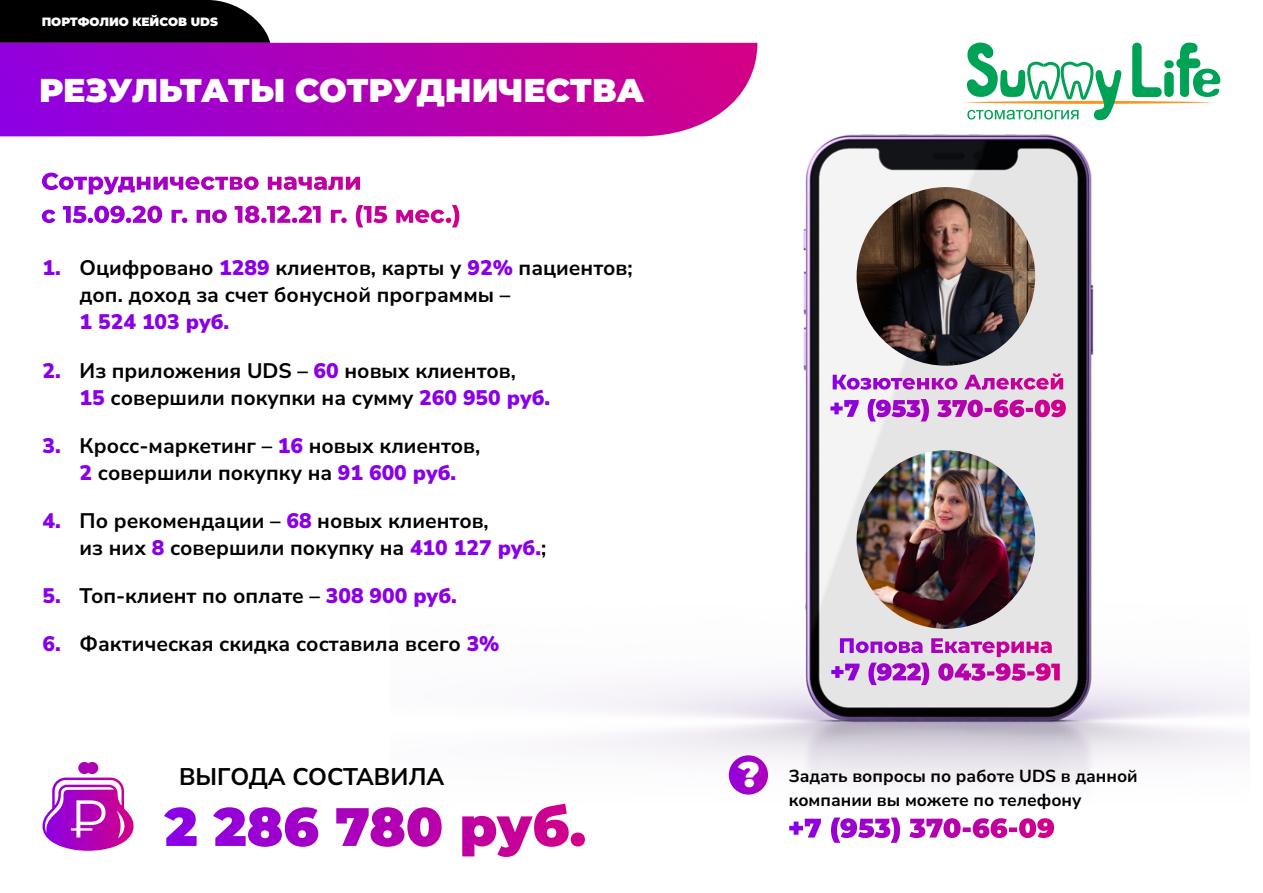
<style>
.page{position:relative;width:1263px;height:893px;background:#fff}
.page>*{position:absolute;margin:0;border:0;box-sizing:border-box;transform-origin:0 0}
.t1{font:900 33px "Montserrat";letter-spacing:-.01em;color:#fff}
.t2{font:700 24px "Nunito Sans";color:#000}
.t3{font:700 21px/27px "Nunito Sans";color:#000}
.t4{font:900 21px "Nunito Sans";color:#8a00e7}
.t5{font:700 17.4px/24.8px "Nunito Sans";color:#000;text-align:center}
.t6{font:900 12px "Montserrat";color:#fff}
.s1{font-weight:900;color:#8a00e7}
.s2{font-family:"Montserrat";font-weight:900;font-size:35.4px;color:#fff}
</style>
<div class="page">
<img style="left:390px;top:134px;width:860px;height:659px">
<svg style="left:729px;top:755px;width:39px;height:40px"></svg>
<svg style="left:0;top:0;width:270px;height:43px;background:#100f10"></svg>
<svg style="left:0;top:43px;width:757px;height:93px;background:#b207b7"></svg>
<svg style="left:42px;top:762px;width:92px;height:89px"></svg>
<svg style="left:164px;top:803px;width:421px;height:54px"></svg>
<svg style="left:42px;top:172px;width:319px;height:23px"></svg>
<svg style="left:41px;top:204px;width:419px;height:24px"></svg>
<svg style="left:832px;top:372px;width:232px;height:18px;background:#d18cd5"></svg>
<svg style="left:830px;top:398px;width:236px;height:24px;background:#d189d3"></svg>
<svg style="left:838px;top:638px;width:215px;height:19px;background:#cf8cd3"></svg>
<svg style="left:831px;top:662px;width:229px;height:24px;background:#cf88d1"></svg>
<img style="left:856px;top:187px;width:179px;height:179px;border-radius:50%">
<img style="left:856px;top:450px;width:179px;height:179px;border-radius:50%">
<svg style="left:963px;top:42px;width:258px;height:79px"></svg>
<svg style="left:789px;top:817px;width:265px;height:26px"></svg>
<p class="t6" style="left:42px;top:14px;width:178px">ПОРТФОЛИО КЕЙСОВ UDS</p>
<h1 class="t1" style="left:39px;top:70px;width:607px">РЕЗУЛЬТАТЫ СОТРУДНИЧЕСТВА</h1>
<p class="t4" style="left:42px;top:254px;width:20px">1.</p>
<p class="t4" style="left:42px;top:356px;width:20px">2.</p>
<p class="t3" style="left:80px;top:255px;width:554px">Оцифровано <span class="s1">1289</span> клиентов, карты у <span class="s1">92%</span> пациентов; доп. доход за счет бонусной программы –</p>
<p class="t4" style="left:80px;top:308px;width:151px">1 524 103 руб.</p>
<p class="t3" style="left:80px;top:357px;width:472px">Из приложения UDS – <span class="s1">60</span> новых клиентов,<br><span class="s1">15</span> совершили покупки на сумму <span class="s1">260 950 руб.</span></p>
<p class="t4" style="left:42px;top:431px;width:20px">3.</p>
<p class="t3" style="left:80px;top:432px;width:402px">Кросс-маркетинг – <span class="s1">16</span> новых клиентов,<br><span class="s1">2</span> совершили покупку на <span class="s1">91 600 руб.</span></p>
<p class="t4" style="left:42px;top:506px;width:20px">4.</p>
<p class="t3" style="left:80px;top:507px;width:468px">По рекомендации – <span class="s1">68</span> новых клиентов,<br>из них <span class="s1">8</span> совершили покупку на <span class="s1">410 127 руб.</span>;</p>
<p class="t4" style="left:42px;top:581px;width:20px">5.</p>
<p class="t3" style="left:80px;top:582px;width:379px">Топ-клиент по оплате – <span class="s1">308 900 руб.</span></p>
<p class="t4" style="left:42px;top:629px;width:20px">6.</p>
<p class="t3" style="left:80px;top:630px;width:421px">Фактическая скидка составила всего <span class="s1">3%</span></p>
<p class="t2" style="left:179px;top:761px;width:267px">ВЫГОДА СОСТАВИЛА</p>
<p class="t5" style="left:738px;top:763px;width:401px"><span class="s2">?</span> Задать вопросы по работе UDS в данной компании вы можете по телефону</p>
</div>
